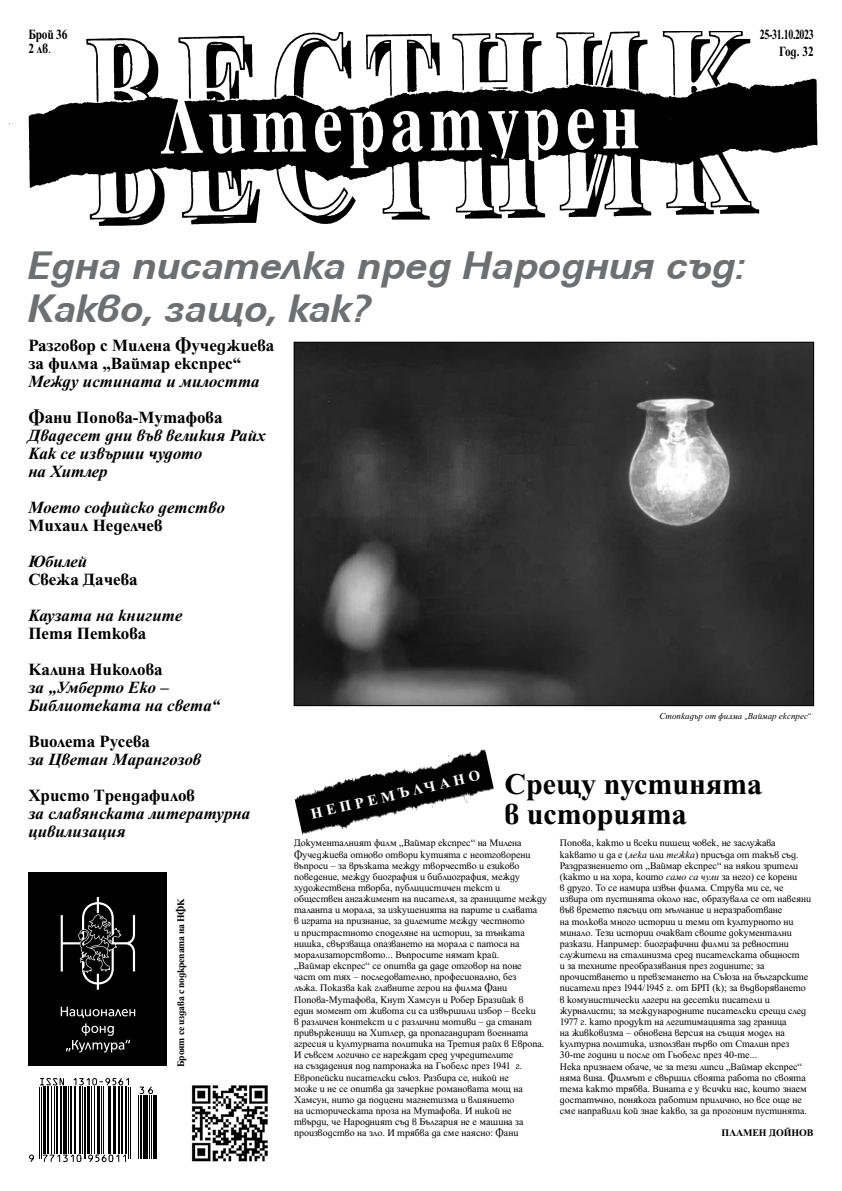
<style>
.page{position:relative;width:842px;height:1191px;background:#fff}
.page>*{position:absolute;margin:0;border:0;box-sizing:border-box;transform-origin:0 0}
.t1{font:italic 700 42px/43px "Universum Bg";color:#6d6f71}
.t2{font:700 30px/30px "Tempora Bg";color:#000}
.t3{font:italic 700 17px/18px "Tempora Bg";color:#000}
.t4{font:700 17px/18px "Tempora Bg";color:#000}
.t5{font:700 15px "Tempora Bg";color:#fff}
.t6{font:700 14px/16.8px "Tempora Bg";letter-spacing:-.03em;color:#000;text-align:right;scale:.71 1}
.t7{font:700 14px/14px "Tempora Bg";letter-spacing:-.03em;color:#000;scale:.82 1}
.t8{font:10px/11.1px "Tempora Bg";color:#000}
.t9{font:700 10px "Tempora Bg";letter-spacing:-.02em;color:#000}
.t10{font:italic 9px "Tempora Bg";color:#000}
.s1{font-weight:400}
.s2{font-style:italic}
</style>
<div class="page">
<img style="left:191px;top:1085px;width:77px;height:77px">
<hr style="left:153px;top:1094px;width:4px;height:64px;background:#000">
<svg style="left:29px;top:1078px;width:124px;height:84px"></svg>
<div style="left:28px;top:871px;width:139px;height:194px;background:#000"></div>
<svg style="left:61px;top:897px;width:74px;height:92px"></svg>
<svg style="left:61px;top:1006px;width:74px;height:46px"></svg>
<img style="left:28px;top:31px;width:790px;height:195px">
<img style="left:294px;top:749px;width:200px;height:86px">
<img style="left:296px;top:344px;width:516px;height:360px">
<h3 class="t7" style="left:28px;top:27px;width:49px">Брой 36<br>2 лв<span class="s1">.</span></h3>
<h3 class="t6" style="left:760px;top:26px;width:77px">25-31.10.2023<br>Год. 32</h3>
<h1 class="t1" style="left:28px;top:244px;width:719px">Една писателка пред Народния съд:<br>Какво, защо, как?</h1>
<h3 class="t4" style="left:28px;top:336px;width:248px">Разговор с Милена Фучеджиева за филма „Ваймар експрес“</h3>
<h3 class="t3" style="left:28px;top:372px;width:233px">Между истината и милостта</h3>
<h3 class="t4" style="left:28px;top:408px;width:196px">Фани Попова-Мутафова</h3>
<h3 class="t3" style="left:28px;top:426px;width:239px">Двадесет дни във великия Райх<br>Как се извърши чудото<br>на Хитлер</h3>
<h3 class="t3" style="left:28px;top:498px;width:198px">Моето софийско детство</h3>
<h3 class="t4" style="left:28px;top:516px;width:136px">Михаил Неделчев</h3>
<h3 class="t3" style="left:28px;top:552px;width:61px">Юбилей</h3>
<h3 class="t4" style="left:28px;top:570px;width:111px">Свежа Дачева</h3>
<h3 class="t3" style="left:28px;top:606px;width:156px">Каузата на книгите</h3>
<h3 class="t4" style="left:28px;top:615px;width:136px;line-height:36px">Петя Петкова<br>Калина Николова</h3>
<h3 class="t3" style="left:28px;top:678px;width:193px">за „Умберто Еко –<br>Библиотеката на света“</h3>
<h3 class="t4" style="left:28px;top:732px;width:123px">Виолета Русева</h3>
<h3 class="t3" style="left:28px;top:750px;width:174px">за Цветан Марангозов</h3>
<h3 class="t4" style="left:28px;top:786px;width:168px">Христо Трендафилов</h3>
<h3 class="t3" style="left:28px;top:804px;width:223px">за славянската литературна цивилизация</h3>
<p class="t9" style="left:175px;top:1066px;width:170px;rotate:-90deg">Броят се издава с подкрепата на НФК</p>
<h3 class="t5" style="left:309px;top:805px;width:175px;rotate:-13deg">н епремълчан о</h3>
<p class="t10" style="left:660px;top:710px;width:153px">Стопкадър от филма „Ваймар експрес“</p>
<h2 class="t2" style="left:505px;top:768px;width:259px">Срещу пустинята в историята</h2>
<p class="t8" style="left:294px;top:837px;width:255px">Документалният филм „Ваймар експрес“ на Милена Фучеджиева отново отвори кутията с неотговорени въпроси – за връзката между творчество и езиково поведение, между биография и библиография, между художествена творба, публицистичен текст и обществен ангажимент на писателя, за границите между таланта и морала, за изкушенията на парите и славата<br>в играта на признание, за дилемите между честното<br>и пристрастното споделяне на истории, за тънката нишка, свързваща опазването на морала с патоса на морализаторството... Въпросите нямат край.<br>„Ваймар експрес“ се опитва да даде отговор на поне<br>част от тях – последователно, професионално, без<br>лъжа. Показва как главните герои на филма Фани Попова-Мутафова, Кнут Хамсун и Робер Бразийак в<br>един момент от живота си са извършили избор – всеки<br>в различен контекст и с различни мотиви – да станат привърженици на Хитлер, да пропагандират военната агресия и културната политика на Третия райх в Европа.<br>И съвсем логично се нареждат сред учредителите<br>на създадения под патронажа на Гьобелс през 1941 г.<br>Европейски писателски съюз. Разбира се, никой не<br>може и не се опитва да зачеркне романовата мощ на Хамсун, нито да подцени магнетизма и влиянието<br>на историческата проза на Мутафова. И никой не твърди, че Народният съд в България не е машина за производство на зло. И трябва да сме наясно: Фани</p>
<p class="t8" style="left:560px;top:837px;width:253px">Попова, както и всеки пишещ човек, не заслужава каквато и да е (<span class="s2">лека</span> или <span class="s2">тежка</span>) присъда от такъв съд.<br>Раздразнението от „Ваймар експрес“ на някои зрители (както и на хора, които <span class="s2">само са чули</span> за него) се корени<br>в друго. То се намира извън филма. Струва ми се, че извира от пустинята около нас, образувала се от навеяни във времето пясъци от мълчание и неразработване<br>на толкова много истории и теми от културното ни минало. Тези истории очакват своите документални разкази. Например: биографични филми за ревностни служители на сталинизма сред писателската общност<br>и за техните преобразявания през годините; за прочистването и превземането на Съюза на българските писатели през 1944/1945 г. от БРП (к); за въдворяването в комунистически лагери на десетки писатели и журналисти; за международните писателски срещи след 1977 г. като продукт на легитимацията зад граница<br>на живковизма – обновена версия на същия модел на културна политика, използван първо от Сталин през 30-те години и после от Гьобелс през 40-те...<br>Нека признаем обаче, че за тези липси „Ваймар експрес“ няма вина. Филмът е свършил своята работа по своята тема както трябва. Вината е у всички нас, които знаем достатъчно, понякога работим прилично, но все още не сме направили кой знае какво, за да прогоним пустинята.</p>
<p class="t9" style="left:722px;top:1127px;width:9px">ПЛАМЕ</p>
<p class="t9" style="left:759px;top:1127px;width:56px">Н ДОЙНОВ</p>
</div>
